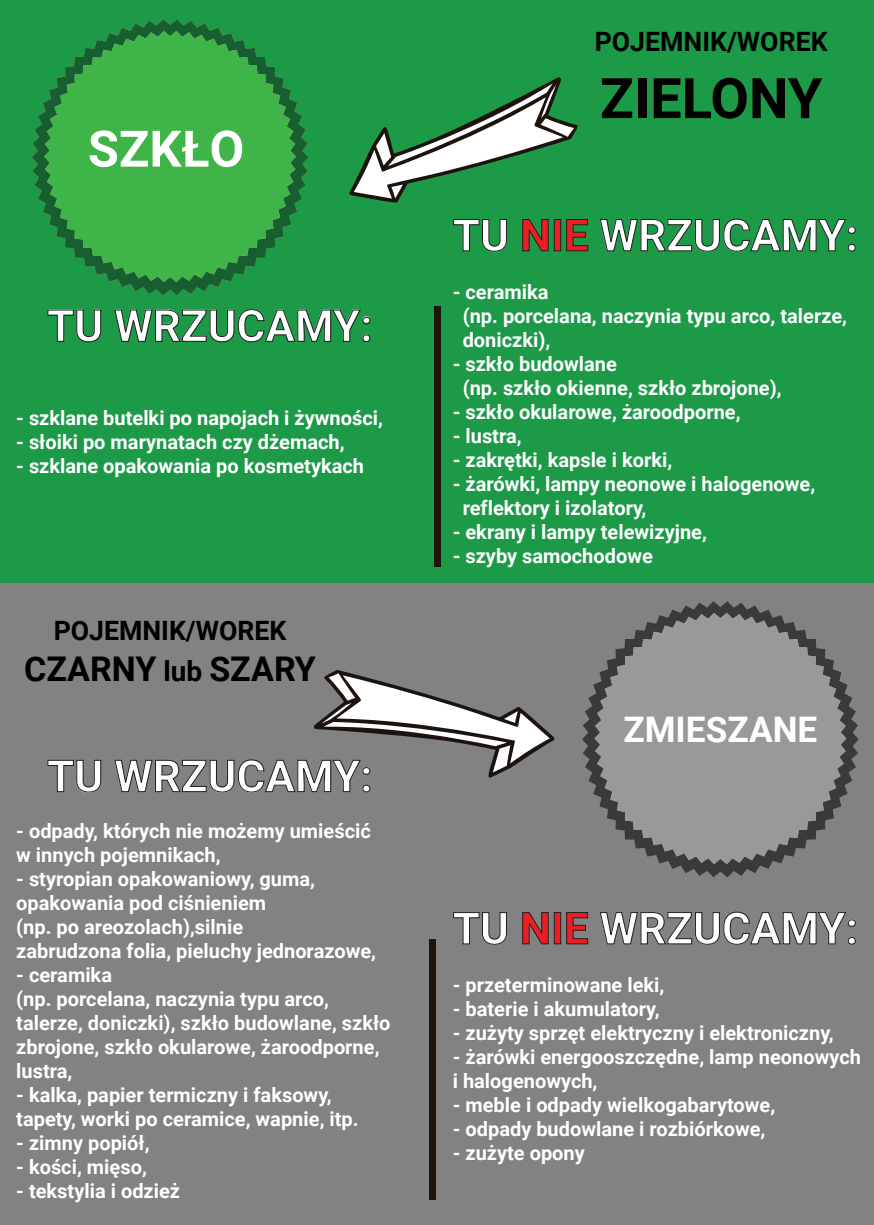
<style>
.page{position:relative;width:874px;height:1225px;background:#fff}
.page>*{position:absolute;margin:0;border:0;box-sizing:border-box;transform-origin:0 0}
.t1{font:700 56px "Roboto";color:#000}
.t2{font:700 50.4px "Roboto";color:#fff}
.t3{font:700 44px "Roboto";color:#fff}
.t4{font:700 35.2px "Roboto";color:#fff}
.t5{font:700 34px "Roboto";color:#000}
.t6{font:700 26.6px "Roboto";color:#000}
.t7{font:700 20px/24px "Roboto";color:#fff}
.s1{font-size:28px}
.s2{color:#ed1d24}
</style>
<div class="page">
<div style="left:0;top:0;width:873px;height:585px;background:#1c9a48"></div>
<div style="left:0;top:583px;width:873px;height:642px;background:#828282"></div>
<svg style="left:32px;top:19px;width:276px;height:276px"></svg>
<svg style="left:44px;top:31px;width:252px;height:251px;background:#36a746"></svg>
<svg style="left:582px;top:601px;width:276px;height:276px"></svg>
<svg style="left:594px;top:613px;width:251px;height:251px;background:#8a8b8a"></svg>
<svg style="left:349px;top:77px;width:229px;height:126px"></svg>
<svg style="left:47px;top:309px;width:54px;height:33px"></svg>
<svg style="left:114px;top:309px;width:256px;height:33px"></svg>
<svg style="left:453px;top:219px;width:54px;height:33px"></svg>
<svg style="left:522px;top:219px;width:26px;height:32px"></svg>
<div style="left:553px;top:219px;width:7px;height:32px;border:1px solid #231f20"></div>
<svg style="left:566px;top:219px;width:22px;height:32px"></svg>
<svg style="left:599px;top:218px;width:256px;height:34px"></svg>
<div style="left:433px;top:306px;width:7px;height:261px;background:#20140f"></div>
<svg style="left:47px;top:759px;width:54px;height:33px"></svg>
<svg style="left:114px;top:670px;width:440px;height:122px"></svg>
<svg style="left:453px;top:912px;width:54px;height:33px"></svg>
<svg style="left:522px;top:912px;width:26px;height:32px"></svg>
<div style="left:553px;top:912px;width:7px;height:32px;border:1px solid #231f20"></div>
<svg style="left:566px;top:912px;width:22px;height:32px"></svg>
<svg style="left:599px;top:911px;width:256px;height:34px"></svg>
<div style="left:428px;top:938px;width:7px;height:261px;background:#20140f"></div>
<h2 class="t2" style="left:88px;top:113px;width:158px">SZKŁO</h2>
<h3 class="t3" style="left:47px;top:295px;width:327px">TU WRZUCAMY:</h3>
<p class="t7" style="left:16px;top:405px;width:368px">- szklane butelki po napojach i żywności,</p>
<p class="t7" style="left:16px;top:429px;width:330px">- słoiki po marynatach czy dżemach,</p>
<p class="t7" style="left:16px;top:453px;width:349px">- szklane opakowania po kosmetykach</p>
<h3 class="t6" style="left:54px;top:612px;width:234px">POJEMNIK/WOREK</h3>
<h3 class="t5" style="left:24px;top:645px;width:293px">CZARNY <span class="s1">lub</span> SZARY</h3>
<h3 class="t3" style="left:47px;top:745px;width:327px">TU WRZUCAMY:</h3>
<p class="t7" style="left:16px;top:818px;width:356px">- odpady, których nie możemy umieścić w innych pojemnikach,</p>
<p class="t7" style="left:16px;top:866px;width:361px">- styropian opakowaniowy, guma, opakowania pod ciśnieniem<br>(np. po areozolach),silnie<br>zabrudzona folia, pieluchy jednorazowe,</p>
<p class="t7" style="left:16px;top:962px;width:375px">- ceramika<br>(np. porcelana, naczynia typu arco, talerze, doniczki), szkło budowlane, szkło zbrojone, szkło okularowe, żaroodporne, lustra,</p>
<p class="t7" style="left:16px;top:1082px;width:344px">- kalka, papier termiczny i faksowy, tapety, worki po ceramice, wapnie, itp.</p>
<p class="t7" style="left:16px;top:1130px;width:135px">- zimny popiół,</p>
<p class="t7" style="left:16px;top:1154px;width:132px">- kości, mięso,</p>
<p class="t7" style="left:16px;top:1178px;width:165px">- tekstylia i odzież</p>
<h3 class="t6" style="left:594px;top:23px;width:234px">POJEMNIK/WOREK</h3>
<h1 class="t1" style="left:599px;top:59px;width:224px">ZIELONY</h1>
<h3 class="t3" style="left:452px;top:204px;width:406px">TU <span class="s2">NIE</span> WRZUCAMY:</h3>
<p class="t7" style="left:462px;top:279px;width:386px;text-indent:-10px">- ceramika<br>(np. porcelana, naczynia typu arco, talerze, doniczki),</p>
<p class="t7" style="left:462px;top:351px;width:320px;text-indent:-10px">- szkło budowlane<br>(np. szkło okienne, szkło zbrojone),</p>
<p class="t7" style="left:452px;top:399px;width:289px">- szkło okularowe, żaroodporne,</p>
<p class="t7" style="left:452px;top:423px;width:70px">- lustra,</p>
<p class="t7" style="left:452px;top:447px;width:221px">- zakrętki, kapsle i korki,</p>
<p class="t7" style="left:462px;top:471px;width:354px;text-indent:-10px">- żarówki, lampy neonowe i halogenowe, reflektory i izolatory,</p>
<p class="t7" style="left:452px;top:519px;width:255px">- ekrany i lampy telewizyjne,</p>
<p class="t7" style="left:452px;top:543px;width:202px">- szyby samochodowe</p>
<h3 class="t4" style="left:623px;top:705px;width:195px">ZMIESZANE</h3>
<h3 class="t3" style="left:452px;top:897px;width:406px">TU <span class="s2">NIE</span> WRZUCAMY:</h3>
<p class="t7" style="left:452px;top:972px;width:213px">- przeterminowane leki,</p>
<p class="t7" style="left:452px;top:996px;width:208px">- baterie i akumulatory,</p>
<p class="t7" style="left:452px;top:1020px;width:382px">- zużyty sprzęt elektryczny i elektroniczny,</p>
<p class="t7" style="left:452px;top:1044px;width:409px">- żarówki energooszczędne, lamp neonowych i halogenowych,</p>
<p class="t7" style="left:452px;top:1092px;width:324px">- meble i odpady wielkogabarytowe,</p>
<p class="t7" style="left:452px;top:1116px;width:314px">- odpady budowlane i rozbiórkowe,</p>
<p class="t7" style="left:452px;top:1140px;width:133px">- zużyte opony</p>
</div>
